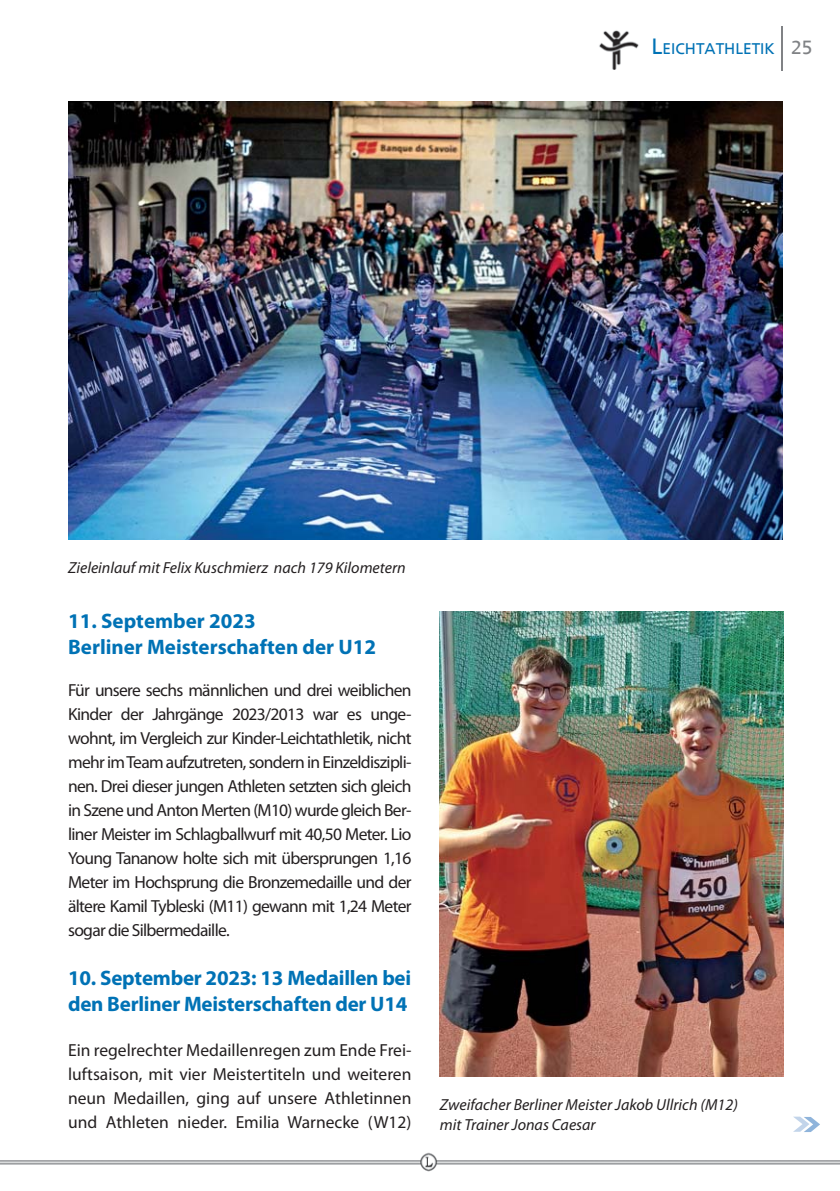
<style>
.page{position:relative;width:840px;height:1191px;background:#fff}
.page>*{position:absolute;margin:0;border:0;box-sizing:border-box;transform-origin:0 0}
.t1{font:700 21px/26px "Myriad Pro";letter-spacing:-.01em;color:#0072b5}
.t2{font:17.6px/24px "Myriad Pro";letter-spacing:-.03em;color:#231f20;text-align:justify}
.t3{font:italic 16px/20px "Myriad Pro";color:#231f20}
.t4{font:15.4px "Frutiger";color:#0072b5}
.s1{font-size:22px}
.s2{font-size:19px;color:#808285}
</style>
<div class="page">
<hr style="left:781px;top:26px;width:1px;height:45px;background:#808285">
<img style="left:0;top:1152px;width:839px;height:20px">
<img style="left:599px;top:30px;width:40px;height:39px">
<img style="left:69px;top:101px;width:713px;height:439px">
<img style="left:439px;top:612px;width:343px;height:464px">
<svg style="left:793px;top:1116px;width:26px;height:16px"></svg>
<p class="t4" style="left:651px;top:40px;width:162px"><span class="s1">L</span>EICHTATHLETIK <span class="s2">25</span></p>
<p class="t3" style="left:68px;top:559px;width:339px">Zieleinlauf mit Felix Kuschmierz nach 179 Kilometern</p>
<p class="t1" style="left:68px;top:609px;width:309px">11. September 2023<br>Berliner Meisterschaften der U12</p>
<p class="t2" style="left:68px;top:680px;width:345px">Für unsere sechs männlichen und drei weiblichen Kinder der Jahrgänge 2023/2013 war es unge&shy;wohnt, im Vergleich zur Kinder-Leichtathletik, nicht mehr im Team aufzutreten, sondern in Einzeldiszipli&shy;nen. Drei dieser jungen Athleten setzten sich gleich in Szene und Anton Merten (M10) wurde gleich Ber&shy;liner Meister im Schlagballwurf mit 40,50 Meter. Lio Young Tananow holte sich mit übersprungen 1,16<br>Meter im Hochsprung die Bronzemedaille und der ältere Kamil Tybleski (M11) gewann mit 1,24 Meter sogar die Silbermedaille.</p>
<p class="t1" style="left:68px;top:967px;width:344px">10. September 2023: 13 Medaillen bei den Berliner Meisterschaften der U14</p>
<p class="t2" style="left:68px;top:1040px;width:345px">Ein regelrechter Medaillenregen zum Ende Frei&shy;luftsaison, mit vier Meistertiteln und weiteren neun Medaillen, ging auf unsere Athletinnen und Athleten nieder. Emilia Warnecke (W12)</p>
<p class="t3" style="left:439px;top:1096px;width:299px">Zweifacher Berliner Meister Jakob Ullrich (M12) mit Trainer Jonas Caesar</p>
</div>
